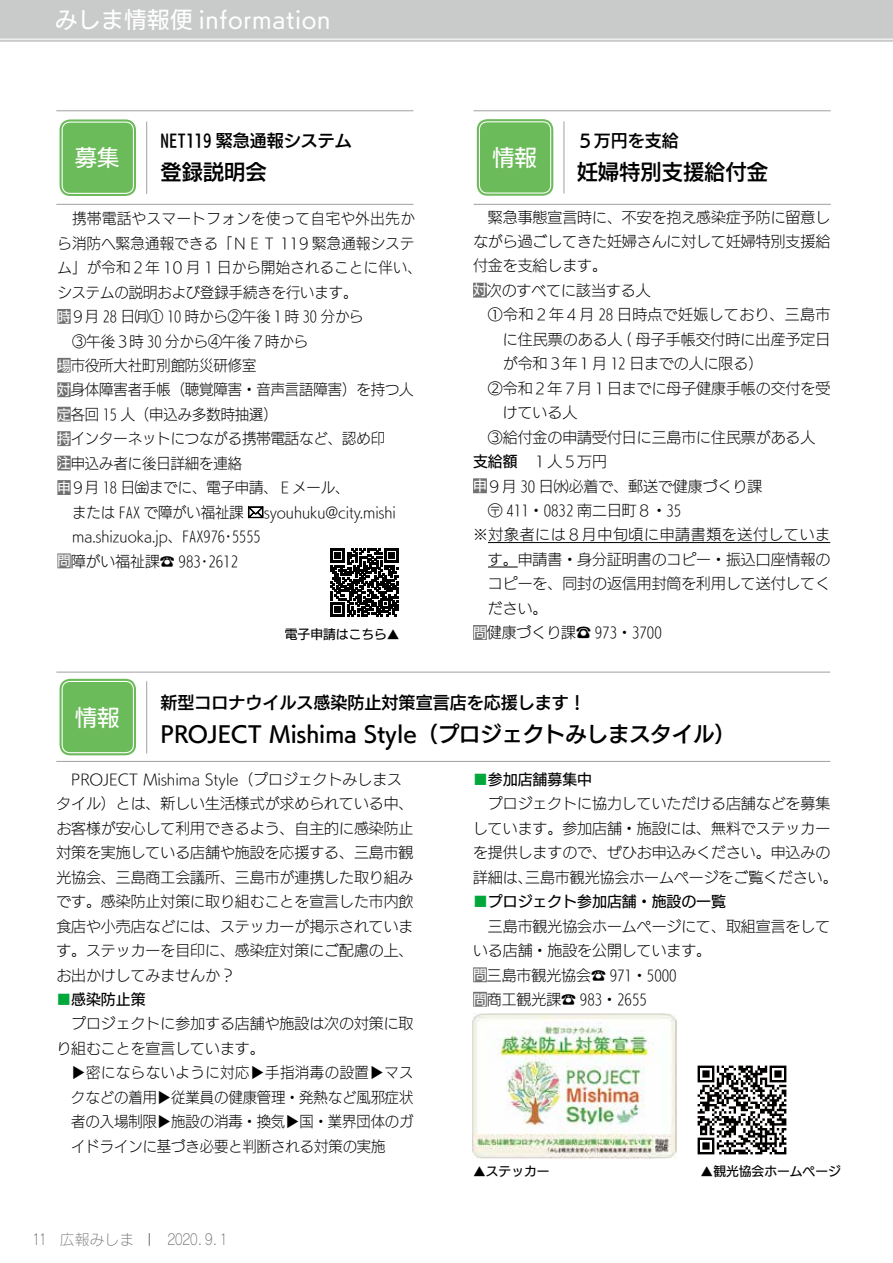
<style>
.page{position:relative;width:893px;height:1263px;background:#fff}
.page>*{position:absolute;margin:0;border:0;box-sizing:border-box;transform-origin:0 0}
.t1{font:22.35px "UD Kakugo Large Pro M";letter-spacing:.03em;color:#fff}
.t2{font:21.3px "UD Kakugo Large Pro DB";color:#000}
.t3{font:16.95px "UD Kakugo Large Pro DB";color:#000}
.t4{font:14.85px/24.5px "UD Kakugo Large Pro L";color:#000}
.t5{font:14.85px/24.5px "UD Kakugo Large Pro L";color:#000;scale:.96 1}
.t6{font:14.85px "UD Kakugo Large Pro L";letter-spacing:.025em;color:#000;scale:.96 1}
.t7{font:14.85px "UD Kakugo Large Pro M";color:#000}
.t8{font:14.85px "UD Kakugo Large Pro L";letter-spacing:.025em;color:#000}
.t9{font:14.85px "UD Kakugo Large Pro L";letter-spacing:.045em;color:#000}
.t10{font:14.85px "UD Kakugo Large Pro L";letter-spacing:.045em;color:#000;scale:.96 1}
.t11{font:14.85px "Rodin Cattleya Pro L";color:#727171}
.t12{font:14.85px "Rodin Cattleya Pro L";color:#595757;scale:.8 1}
.t13{font:12.75px "UD Kakugo Large Pro M";color:#000}
.s1{font-family:"UD Kakugo Large Pro M";font-size:13.8px;color:#fff}
.s2{font-family:"UD Kakugo Large Pro L"}
.s3{font-family:"UD Mincho Pro L"}
.s4{font-family:"UD Kakugo Large Pro L";color:#00a73b}
</style>
<div class="page">
<svg style="left:0;top:0;width:893px;height:42px;background:#cacbcb"></svg>
<div style="left:473px;top:283px;width:14px;height:15px;background:#727171"></div>
<div style="left:473px;top:478px;width:14px;height:15px;background:#727171"></div>
<hr style="left:488px;top:542px;width:342px;height:1px;background:#000">
<hr style="left:488px;top:567px;width:30px;height:1px;background:#000">
<div style="left:473px;top:625px;width:14px;height:15px;background:#727171"></div>
<div style="left:477px;top:119px;width:76px;height:77px;background:#6cbb5a;border-radius:11px"></div>
<div style="left:474px;top:116px;width:82px;height:83px;border:1px solid #fff;border-radius:13px"></div>
<div style="left:479px;top:121px;width:72px;height:73px;border:1px solid #fff;border-radius:8px"></div>
<hr style="left:474px;top:204px;width:357px;height:1px;background:#9fa0a0">
<hr style="left:564px;top:121px;width:1px;height:73px;background:#9fa0a0">
<hr style="left:474px;top:111px;width:357px;height:1px;background:#9fa0a0">
<div style="left:60px;top:119px;width:76px;height:77px;background:#6cbb5a;border-radius:11px"></div>
<div style="left:56px;top:116px;width:83px;height:83px;border:1px solid #fff;border-radius:13px"></div>
<div style="left:62px;top:122px;width:72px;height:72px;border:1px solid #fff;border-radius:8px"></div>
<hr style="left:56px;top:111px;width:358px;height:1px;background:#9fa0a0">
<hr style="left:56px;top:204px;width:358px;height:1px;background:#9fa0a0">
<hr style="left:146px;top:122px;width:1px;height:72px;background:#9fa0a0">
<div style="left:57px;top:309px;width:14px;height:15px;background:#727171"></div>
<div style="left:57px;top:358px;width:14px;height:15px;background:#727171"></div>
<div style="left:57px;top:382px;width:14px;height:15px;background:#727171"></div>
<div style="left:57px;top:407px;width:14px;height:15px;background:#727171"></div>
<div style="left:57px;top:431px;width:14px;height:15px;background:#727171"></div>
<div style="left:57px;top:456px;width:14px;height:14px;background:#727171"></div>
<div style="left:57px;top:480px;width:14px;height:15px;background:#727171"></div>
<div style="left:57px;top:553px;width:14px;height:15px;background:#727171"></div>
<hr style="left:56px;top:672px;width:774px;height:1px;background:#9fa0a0">
<hr style="left:56px;top:761px;width:774px;height:1px;background:#9fa0a0">
<hr style="left:146px;top:681px;width:1px;height:72px;background:#9fa0a0">
<div style="left:473px;top:967px;width:14px;height:15px;background:#727171"></div>
<div style="left:473px;top:992px;width:14px;height:15px;background:#727171"></div>
<div style="left:60px;top:679px;width:76px;height:76px;background:#6cbb5a;border-radius:11px"></div>
<div style="left:56px;top:676px;width:83px;height:82px;border:1px solid #fff;border-radius:13px"></div>
<div style="left:62px;top:681px;width:72px;height:72px;border:1px solid #fff;border-radius:8px"></div>
<img style="left:472px;top:1014px;width:204px;height:145px">
<img style="left:697px;top:1065px;width:90px;height:90px">
<svg style="left:330px;top:548px;width:69px;height:69px"></svg>
<svg style="left:149px;top:1233px;width:1px;height:13px"></svg>
<svg style="left:248px;top:506px;width:15px;height:12px"></svg>
<h1 class="t1" style="left:55px;top:2px;width:277px">みしま情報便 information</h1>
<p class="t3" style="left:161px;top:126px;width:193px">ＮＥＴ１１９緊急通報システム</p>
<h1 class="t1" style="left:75px;top:140px;width:46px">募集</h1>
<h2 class="t2" style="left:161px;top:155px;width:108px">登録説明会</h2>
<p class="t10" style="left:72px;top:207px;width:358px">携帯電話やスマートフォンを使って自宅や外出先か</p>
<p class="t6" style="left:57px;top:231px;width:373px">ら消防へ緊急通報できる「ＮＥＴ 119 緊急通報システ</p>
<p class="t6" style="left:57px;top:256px;width:381px">ム」が令和２年 10 月 1 日から開始されることに伴い、</p>
<p class="t5" style="left:57px;top:279px;width:314px">システムの説明および登録手続きを行います。</p>
<p class="t5" style="left:121px;top:304px;width:254px">日㈪① 10 時から②午後１時 30 分から</p>
<p class="t5" style="left:57px;top:304px;width:55px"><span class="s1">時</span>９月２８</p>
<p class="t5" style="left:72px;top:328px;width:247px">③午後３時 30 分から④午後７時から</p>
<p class="t5" style="left:57px;top:353px;width:209px"><span class="s1">場</span>市役所大社町別館防災研修室</p>
<p class="t5" style="left:57px;top:377px;width:372px"><span class="s1">対</span>身体障害者手帳（聴覚障害・音声言語障害）を持つ人</p>
<p class="t5" style="left:121px;top:402px;width:165px">人（申込み多数時抽選(</p>
<p class="t5" style="left:57px;top:402px;width:55px"><span class="s1">定</span>各回１５</p>
<p class="t5" style="left:57px;top:426px;width:343px"><span class="s1">持</span>インターネットにつながる携帯電話など、認め印</p>
<p class="t5" style="left:57px;top:450px;width:194px"><span class="s1">注</span>申込み者に後日詳細を連絡</p>
<p class="t5" style="left:121px;top:475px;width:240px">日㈮までに、電子申請、Ｅメール、</p>
<p class="t5" style="left:57px;top:475px;width:55px"><span class="s1">申</span>９月１８</p>
<p class="t5" style="left:204px;top:499px;width:43px;text-indent:-131px">またはＦＡＸで障がい福祉課<br>976 ５５５５・</p>
<p class="t5" style="left:264px;top:499px;width:139px">syouhuku@city.mishi</p>
<p class="t5" style="left:57px;top:524px;width:190px;text-indent:15px">ma.shizuoka j p. 、FAX<br><span class="s1">問</span>障がい福祉課☎ 983・2612</p>
<p class="t13" style="left:285px;top:624px;width:116px">電子申請はこちら▲</p>
<h1 class="t1" style="left:492px;top:139px;width:46px">情報</h1>
<p class="t3" style="left:577px;top:126px;width:104px">５万円を支給</p>
<h2 class="t2" style="left:577px;top:155px;width:193px">妊婦特別支援給付金</h2>
<p class="t4" style="left:473px;top:204px;width:359px;text-indent:15px">緊急事態宣言時に、不安を抱え感染症予防に留意しながら過ごしてきた妊婦さんに対して妊婦特別支援給付金を支給します。<br><span class="s1">対</span>次のすべてに該当する人</p>
<p class="t8" style="left:488px;top:303px;width:344px">①令和２年４月 28 日時点で妊娠しており、三島市</p>
<p class="t4" style="left:503px;top:326px;width:329px">に住民票のある人 ( 母子手帳交付時に出産予定日</p>
<p class="t4" style="left:629px;top:351px;width:135px">日までの人に限る(</p>
<p class="t4" style="left:503px;top:351px;width:115px">が令和３年１月１２</p>
<p class="t4" style="left:488px;top:375px;width:344px">②令和２年７月１日までに母子健康手帳の交付を受</p>
<p class="t4" style="left:503px;top:400px;width:76px">けている人</p>
<p class="t4" style="left:488px;top:424px;width:329px">③給付金の申請受付日に三島市に住民票がある人</p>
<p class="t4" style="left:533px;top:449px;width:76px">１人５万円</p>
<p class="t7" style="left:473px;top:449px;width:54px">支給額<span class="s2">　</span></p>
<p class="t4" style="left:473px;top:473px;width:291px"><span class="s1">申</span>９月 30 日㈬必着で、郵送で健康づくり課</p>
<p class="t4" style="left:473px;top:498px;width:210px">　〶 411・0832 南二日町８・35</p>
<p class="t9" style="left:473px;top:523px;width:359px">※対象者には８月中旬頃に申請書類を送付していま</p>
<p class="t4" style="left:488px;top:547px;width:344px">す。申請書・身分証明書のコピー・振込口座情報の</p>
<p class="t4" style="left:488px;top:571px;width:344px">コピーを、同封の返信用封筒を利用して送付してく</p>
<p class="t4" style="left:488px;top:595px;width:61px">ださい。</p>
<p class="t4" style="left:473px;top:620px;width:190px"><span class="s1">問</span>健康づくり課<span class="s3">☎</span> 973・3700</p>
<h1 class="t1" style="left:75px;top:699px;width:46px">情報</h1>
<p class="t3" style="left:161px;top:688px;width:427px">新型コロナウイルス感染防止対策宣言店を応援します!</p>
<h2 class="t2" style="left:161px;top:716px;width:577px">PROJECT Mishima Style（プロジェクトみしまスタイル）</h2>
<p class="t4" style="left:56px;top:767px;width:359px;text-indent:15px">PROJECT Mishima Style（プロジェクトみしまスタイル）とは、新しい生活様式が求められている中、お客様が安心して利用できるよう、自主的に感染防止対策を実施している店舗や施設を応援する、三島市観光協会、三島商工会議所、三島市が連携した取り組みです。感染防止対策に取り組むことを宣言した市内飲食店や小売店などには、ステッカーが掲示されています。ステッカーを目印に、感染症対策にご配慮の上、お出かけしてみませんか?</p>
<p class="t7" style="left:56px;top:987px;width:91px"><span class="s4">■</span>感染防止策</p>
<p class="t4" style="left:56px;top:1011px;width:359px;text-indent:15px">プロジェクトに参加する店舗や施設は次の対策に取り組むことを宣言しています。</p>
<p class="t5" style="left:71px;top:1060px;width:358px;text-align:justify">▶密にならないように対応▶手指消毒の設置▶マスクなどの着用▶従業員の健康管理・発熱など風邪症状者の入場制限▶施設の消毒・換気▶国・業界団体のガイドラインに基づき必要と判断される対策の実施</p>
<p class="t7" style="left:473px;top:767px;width:121px"><span class="s4">■</span>参加店舗募集中</p>
<p class="t4" style="left:488px;top:791px;width:344px">プロジェクトに協力していただける店舗などを募集</p>
<p class="t4" style="left:473px;top:815px;width:359px">しています。参加店舗・施設には、無料でステッカー</p>
<p class="t4" style="left:473px;top:840px;width:359px">を提供しますので、ぜひお申込みください。申込みの</p>
<p class="t4" style="left:525px;top:864px;width:314px">三島市観光協会ホームページをご覧ください。</p>
<p class="t4" style="left:473px;top:864px;width:61px">詳細は、</p>
<p class="t7" style="left:473px;top:889px;width:254px"><span class="s4">■</span>プロジェクト参加店舗・施設の一覧</p>
<p class="t4" style="left:473px;top:913px;width:359px;text-indent:15px">三島市観光協会ホームページにて、取組宣言をしている店舗・施設を公開しています。<br><span class="s1">問</span>三島市観光協会☎ 971・5000<br><span class="s1">問</span>商工観光課☎ 983・2655</p>
<p class="t13" style="left:473px;top:1161px;width:78px">▲ステッカー</p>
<p class="t13" style="left:701px;top:1161px;width:142px">▲観光協会ホームページ</p>
<p class="t12" style="left:32px;top:1230px;width:20px">11</p>
<p class="t11" style="left:60px;top:1230px;width:76px">広報みしま</p>
<p class="t11" style="left:168px;top:1230px;width:61px">２０２０．9．1</p>
</div>
